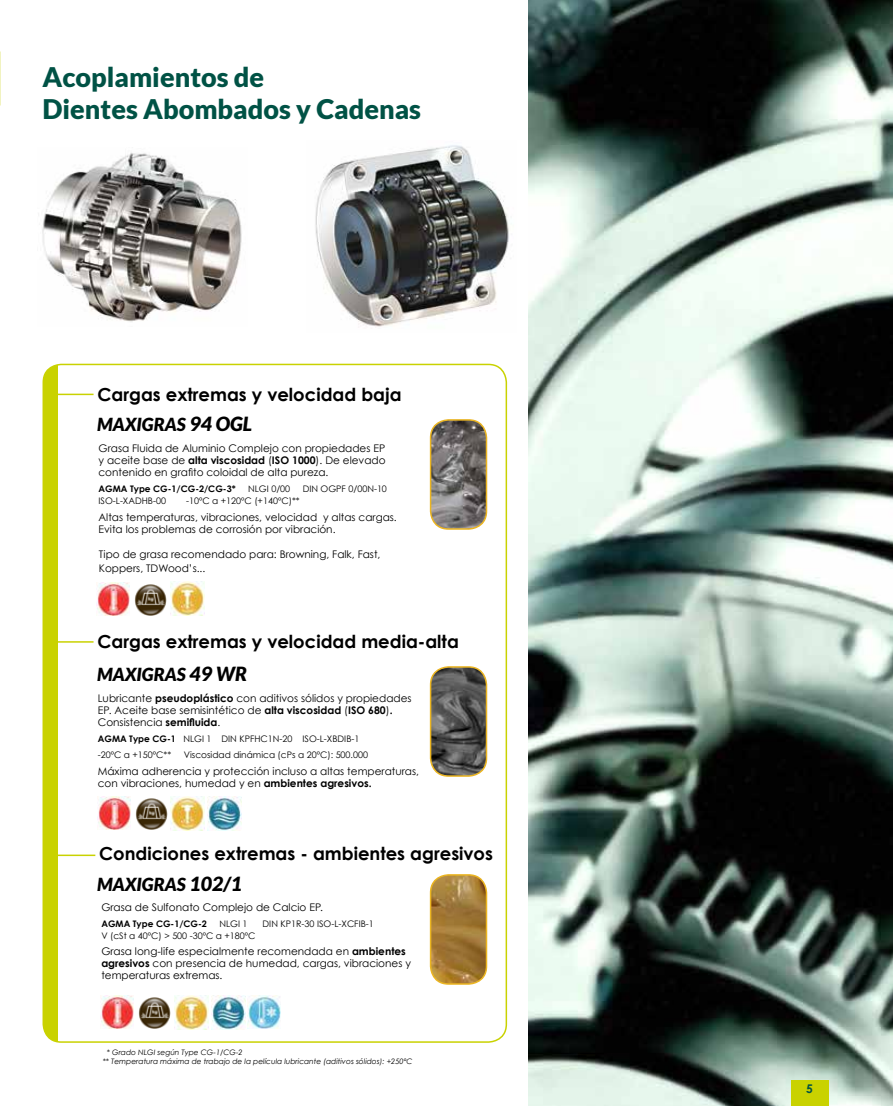
<style>
.page{position:relative;width:893px;height:1106px;background:#fff}
.page>*{position:absolute;margin:0;border:0;box-sizing:border-box;transform-origin:0 0}
.t1{font:900 27px/32.4px "Lato";color:#005245}
.t2{font:700 18px "Century Gothic";color:#000}
.t3{font:italic 900 18px "Lato";color:#000}
.t4{font:700 12px "Century Gothic";color:#005245}
.t5{font:10.5px/12px "Century Gothic";color:#000}
.t6{font:9px/16.2px "Century Gothic";color:#000}
.t7{font:700 9px "Century Gothic";color:#000}
.t8{font:italic 7.5px/9px "Century Gothic";color:#000}
.s1{font-weight:700}
.s2{font-size:19.5px}
</style>
<div class="page">
<img style="left:42px;top:152px;width:200px;height:170px">
<img style="left:315px;top:145px;width:194px;height:182px">
<div style="left:43px;top:364px;width:15px;height:678px;background:#c9d200"></div>
<div style="left:43px;top:364px;width:464px;height:678px;border:2px solid #c9d200;border-radius:18px"></div>
<img style="left:134px;top:584px;width:32px;height:31px">
<img style="left:135px;top:798px;width:32px;height:31px">
<img style="left:170px;top:581px;width:34px;height:34px">
<img style="left:97px;top:582px;width:33px;height:33px">
<img style="left:97px;top:796px;width:33px;height:33px">
<img style="left:171px;top:797px;width:34px;height:34px">
<img style="left:207px;top:797px;width:34px;height:34px">
<hr style="left:48px;top:854px;width:47px;height:2px;background:#c9d200">
<hr style="left:46px;top:393px;width:48px;height:2px;background:#c9d200">
<hr style="left:46px;top:641px;width:48px;height:1px;background:#c9d200">
<img style="left:431px;top:420px;width:55px;height:109px">
<div style="left:430px;top:419px;width:57px;height:111px;border:2px solid #ebb521;border-radius:18px"></div>
<img style="left:431px;top:667px;width:55px;height:109px">
<div style="left:430px;top:666px;width:57px;height:110px;border:2px solid #ebb521;border-radius:18px"></div>
<img style="left:431px;top:875px;width:55px;height:109px">
<div style="left:430px;top:874px;width:57px;height:110px;border:2px solid #ebb521;border-radius:18px"></div>
<img style="left:528px;top:0;width:365px;height:1106px">
<div style="left:791px;top:1080px;width:37px;height:26px;background:#c9d200"></div>
<img style="left:100px;top:995px;width:33px;height:33px">
<img style="left:138px;top:997px;width:33px;height:31px">
<img style="left:175px;top:995px;width:34px;height:34px">
<img style="left:211px;top:995px;width:34px;height:34px">
<img style="left:248px;top:995px;width:33px;height:33px">
<h1 class="t1" style="left:43px;top:60px;width:380px">Acoplamientos de<br>Dientes Abombados y Cadenas</h1>
<h2 class="t2" style="left:97px;top:383px;width:306px">Cargas extremas y velocidad baja</h2>
<p class="t5" style="left:99px;top:442px;width:289px;text-align:justify">Grasa Fluida de Aluminio Complejo con propiedades EP y aceite base de <span class="s1">alta viscosidad</span> (<span class="s1">ISO 1000</span>). De elevado contenido en grafito coloidal de alta pureza.</p>
<p class="t7" style="left:99px;top:483px;width:139px">AGMA Type CG-1/CG-2/CG-3*</p>
<p class="t6" style="left:248px;top:481px;width:44px">NLGI 0/00</p>
<p class="t6" style="left:303px;top:481px;width:86px">DIN OGPF 0/00N-10</p>
<p class="t6" style="left:99px;top:493px;width:69px">ISO-L-XADHB-00</p>
<p class="t6" style="left:186px;top:493px;width:115px">-10ºC a +120ºC (+140ºC)**</p>
<p class="t5" style="left:99px;top:510px;width:300px">Altas temperaturas, vibraciones, velocidad y altas cargas.<br>Evita los problemas de corrosión por vibración.</p>
<h2 class="t3" style="left:97px;top:414px;width:156px">MAXIGRAS <span class="s2">94 OGL</span></h2>
<p class="t5" style="left:99px;top:547px;width:283px;line-height:13.5px">Tipo de grasa recomendado para: Browning, Falk, Fast,<br>Koppers, TDWood’s...</p>
<h2 class="t2" style="left:97px;top:630px;width:363px">Cargas extremas y velocidad media-alta</h2>
<h2 class="t3" style="left:97px;top:663px;width:151px">MAXIGRAS <span class="s2">49 WR</span></h2>
<p class="t5" style="left:98px;top:691px;width:315px">Lubricante <span class="s1">pseudoplástico</span> con aditivos sólidos y propiedades<br>EP. Aceite base semisintético de <span class="s1">alta viscosidad</span> (<span class="s1">ISO 680</span>)<span class="s1">.<br></span>Consistencia <span class="s1">semifluida</span>.</p>
<p class="t6" style="left:98px;top:730px;width:263px"><span class="s1">AGMA Type CG-1</span> NLGI 1 DIN KPFHC1N-20 ISO-L-XBDIB-1 -20ºC a +150ºC**</p>
<p class="t6" style="left:184px;top:746px;width:186px">Viscosidad dinámica (cPs a 20ºC): 500.000</p>
<p class="t5" style="left:98px;top:764px;width:323px">Máxima adherencia y protección incluso a altas temperaturas, con vibraciones, humedad y en <span class="s1">ambientes agresivos.</span></p>
<h2 class="t2" style="left:99px;top:842px;width:395px">Condiciones extremas - ambientes agresivos</h2>
<p class="t5" style="left:101px;top:900px;width:223px">Grasa de Sulfonato Complejo de Calcio EP.</p>
<p class="t7" style="left:101px;top:918px;width:107px">AGMA Type CG-1/CG-2</p>
<p class="t6" style="left:219px;top:915px;width:30px">NLGI 1</p>
<p class="t6" style="left:263px;top:915px;width:113px">DIN KP1R-30 ISO-L-XCFIB-1</p>
<p class="t6" style="left:101px;top:927px;width:156px">V (cSt a 40ºC) &gt; 500 -30ºC a +180ºC</p>
<p class="t5" style="left:101px;top:945px;width:311px">Grasa long-life especialmente recomendada en <span class="s1">ambientes agresivos</span> con presencia de humedad, cargas, vibraciones y temperaturas extremas.</p>
<h2 class="t3" style="left:97px;top:874px;width:146px">MAXIGRAS <span class="s2">102/1</span></h2>
<p class="t8" style="left:103px;top:1047px;width:311px;text-indent:4px">* Grado NLGI según Type CG-1/CG-2<br>** Temperatura máxima de trabajo de la película lubricante (aditivos sólidos): +250ºC</p>
<p class="t4" style="left:806px;top:1080px;width:8px">5</p>
</div>
